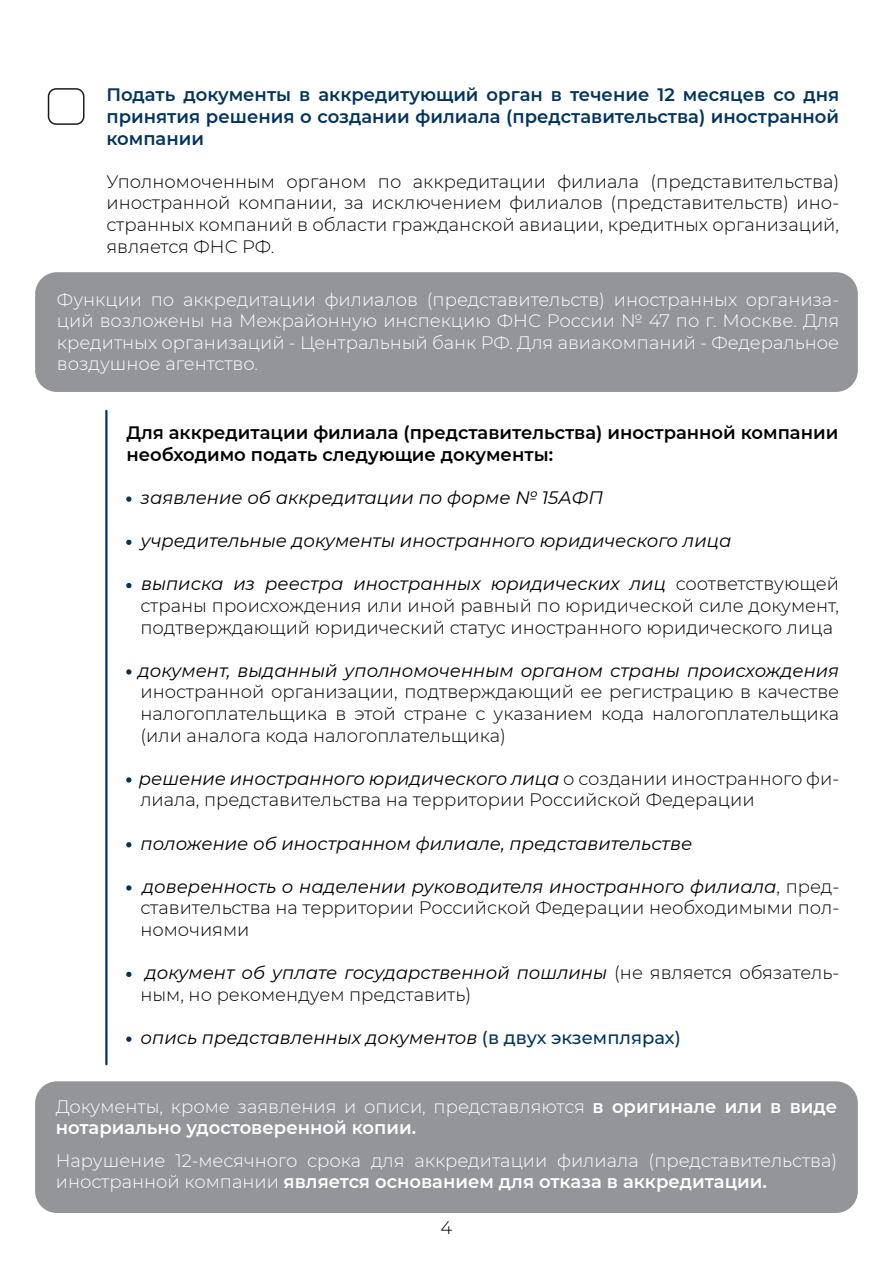
<style>
.page{position:relative;width:893px;height:1263px;background:#fff}
.page>*{position:absolute;margin:0;border:0;box-sizing:border-box;transform-origin:0 0}
.t1{font:300 18px/21.6px "Montserrat";color:#000;text-align:justify}
.t2{font:300 18px/21.6px "Montserrat";color:#fff;text-align:justify}
.t3{font:italic 18px "Montserrat";color:#000}
.t4{font:600 18px/21.6px "Montserrat";color:#003462;text-align:justify}
.t5{font:600 18px/21.6px "Montserrat";color:#000}
.t6{font:600 18px/21px "Montserrat";color:#fff}
.s1{font-weight:300;font-style:normal}
.s2{font-weight:400;font-style:italic}
.s3{font-weight:500;font-style:normal;color:#003462}
.s4{font-weight:300}
.s5{font-weight:600}
</style>
<div class="page">
<div style="left:35px;top:1081px;width:823px;height:132px;background:#949599;border-radius:22px"></div>
<div style="left:35px;top:272px;width:823px;height:120px;background:#949599;border-radius:22px"></div>
<div style="left:48px;top:88px;width:36px;height:37px;border:2px solid #1d1d1b;border-radius:8px"></div>
<svg style="left:126px;top:496px;width:6px;height:6px"></svg>
<svg style="left:126px;top:539px;width:6px;height:6px"></svg>
<svg style="left:126px;top:582px;width:6px;height:7px"></svg>
<svg style="left:126px;top:669px;width:6px;height:6px"></svg>
<svg style="left:126px;top:777px;width:6px;height:6px"></svg>
<svg style="left:126px;top:842px;width:6px;height:6px"></svg>
<svg style="left:126px;top:885px;width:6px;height:6px"></svg>
<svg style="left:126px;top:971px;width:6px;height:6px"></svg>
<svg style="left:126px;top:1036px;width:6px;height:6px"></svg>
<hr style="left:105px;top:411px;width:3px;height:653px;background:#003462">
<p class="t4" style="left:106px;top:83px;width:734px">Подать документы в аккредитующий орган в течение 12 месяцев со дня принятия решения о создании филиала (представительства) иностранной компании</p>
<p class="t1" style="left:106px;top:170px;width:734px">Уполномоченным органом по аккредитации филиала (представительства) иностранной компании, за исключением филиалов (представительств) ино&shy;странных компаний в области гражданской авиации, кредитных организаций, является ФНС РФ.</p>
<p class="t2" style="left:57px;top:288px;width:784px">Функции по аккредитации филиалов (представительств) иностранных организа&shy;ций возложены на Межрайонную инспекцию ФНС России № 47 по г. Москве. Для кредитных организаций - Центральный банк РФ. Для авиакомпаний - Федеральное воздушное агентство.</p>
<p class="t5" style="left:126px;top:421px;width:713px">Для аккредитации филиала (представительства) иностранной компании необходимо подать следующие документы:</p>
<p class="t3" style="left:126px;top:485px;width:478px"><span class="s1">•</span> заявление об аккредитации по форме № 15АФП</p>
<p class="t3" style="left:126px;top:528px;width:607px"><span class="s1">•</span> учредительные документы иностранного юридического лица</p>
<p class="t1" style="left:140px;top:573px;width:700px;text-indent:-14px">• <span class="s2">выписка из реестра иностранных юридических лиц</span> соответствующей страны происхождения или иной равный по юридической силе документ, подтверждающий юридический статус иностранного юридического лица</p>
<p class="t1" style="left:140px;top:659px;width:700px;text-indent:-14px">• <span class="s2">документ, выданный уполномоченным органом страны происхождения </span>иностранной организации, подтверждающий ее регистрацию в качестве налогоплательщика в этой стране с указанием кода налогоплательщика (или аналога кода налогоплательщика)</p>
<p class="t1" style="left:140px;top:767px;width:700px;text-indent:-14px">• <span class="s2">решение иностранного юридического лица</span> о создании иностранного фи&shy;лиала, представительства на территории Российской Федерации</p>
<p class="t3" style="left:126px;top:831px;width:567px"><span class="s1">•</span> положение об иностранном филиале, представительстве</p>
<p class="t1" style="left:140px;top:875px;width:700px;text-indent:-14px">• <span class="s2">доверенность о наделении руководителя иностранного филиала</span>, пред&shy;ставительства на территории Российской Федерации необходимыми пол&shy;номочиями</p>
<p class="t1" style="left:140px;top:961px;width:700px;text-indent:-14px">• <span class="s2">документ об уплате государственной пошлины</span> (не является обязатель&shy;ным, но рекомендуем представить)</p>
<p class="t3" style="left:126px;top:1025px;width:556px"><span class="s1">•</span> опись представленных документов <span class="s3">(в двух экземплярах)</span></p>
<p class="t6" style="left:56px;top:1095px;width:783px"><span class="s4">Документы, кроме заявления и описи, представляются</span> в оригинале или в виде нотариально удостоверенной копии.</p>
<p class="t2" style="left:56px;top:1149px;width:783px;line-height:21px">Нарушение 12-месячного срока для аккредитации филиала (представительства) иностранной компании <span class="s5">является основанием для отказа в аккредитации.</span></p>
<p class="t1" style="left:441px;top:1216px;width:13px">4</p>
</div>
